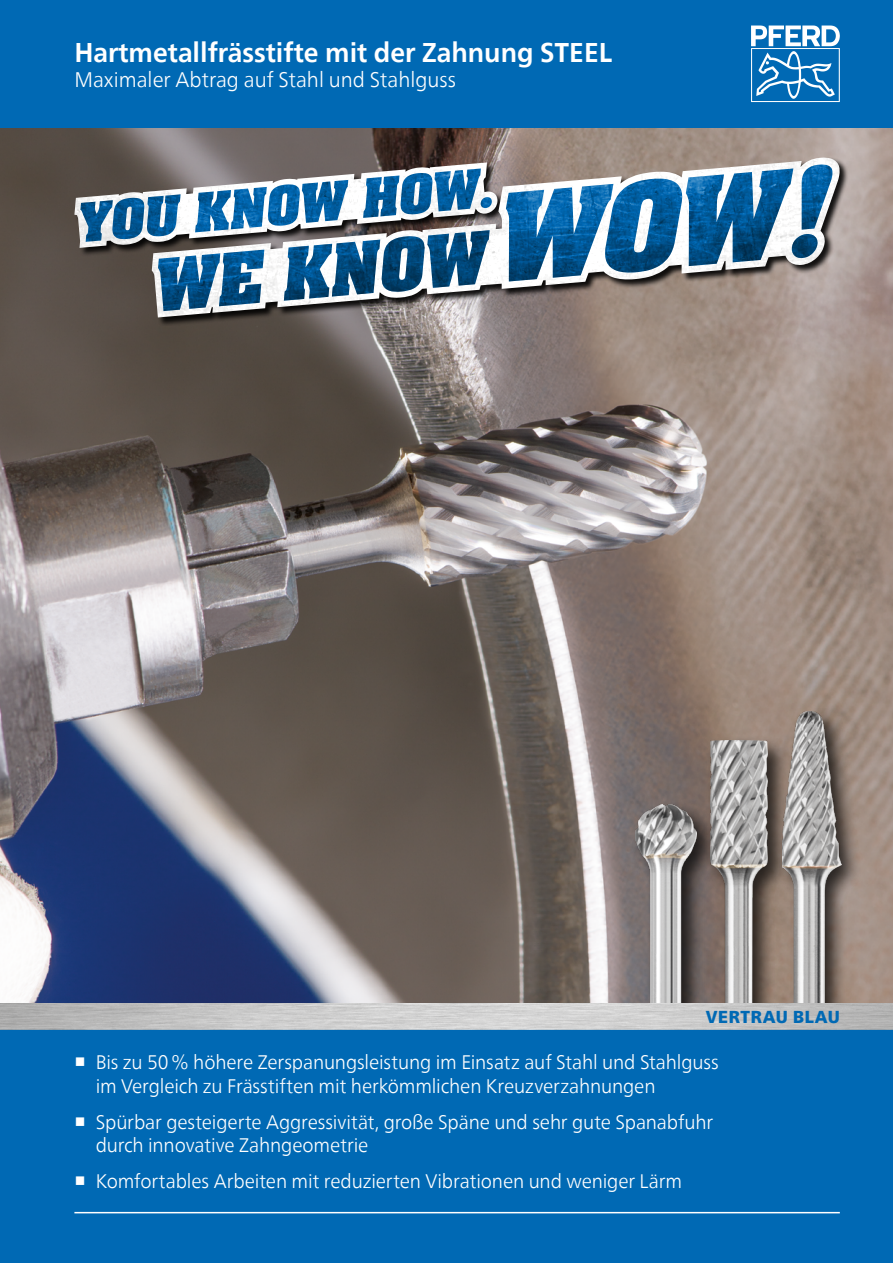
<style>
.page{position:relative;width:893px;height:1263px;background:#fff}
.page>*{position:absolute;margin:0;border:0;box-sizing:border-box;transform-origin:0 0}
.t1{font:700 27px "Neue Frutiger World";color:#fff}
.t2{font:300 21px "Neue Frutiger World";color:#fff}
.t3{font:300 19.5px/23.4px "Neue Frutiger World";letter-spacing:-.01em;color:#fff}
.t4{font:900 17.25px "Neue Frutiger World";letter-spacing:.035em;color:#0069b4}
.s1{font-family:"Arial Unicode MS";font-weight:700}
</style>
<div class="page">
<img style="left:0;top:128px;width:893px;height:875px">
<div style="left:631px;top:800px;width:88px;height:291px;background:#000;opacity:.75"></div>
<img style="left:636px;top:804px;width:61px;height:199px">
<div style="left:706px;top:735px;width:85px;height:347px;background:#000;opacity:.75"></div>
<img style="left:710px;top:741px;width:58px;height:262px">
<div style="left:777px;top:707px;width:86px;height:392px;background:#000;opacity:.75"></div>
<img style="left:782px;top:712px;width:59px;height:291px">
<div style="left:0;top:1029px;width:893px;height:234px;background:#0069b4"></div>
<hr style="left:74px;top:1212px;width:766px;height:1px;background:#fff">
<img style="left:0;top:1003px;width:893px;height:26px">
<div style="left:0;top:0;width:893px;height:128px;background:#0069b4"></div>
<svg style="left:751px;top:26px;width:89px;height:76px"></svg>
<div style="left:74px;top:157px;width:774px;height:169px;background:#000;opacity:.9"></div>
<img style="left:152px;top:158px;width:688px;height:159px">
<svg style="left:74px;top:162px;width:424px;height:149px"></svg>
<img style="left:506px;top:165px;width:327px;height:116px">
<img style="left:201px;top:230px;width:289px;height:76px">
<img style="left:268px;top:168px;width:213px;height:58px">
<h1 class="t1" style="left:74px;top:28px;width:539px">Hartmetallfrässtifte mit der Zahnung STEEL</h1>
<p class="t2" style="left:74px;top:63px;width:383px">Maximaler Abtrag auf Stahl und Stahlguss</p>
<p class="t4" style="left:706px;top:1007px;width:135px">VERTRAU BLAU</p>
<p class="t3" style="left:96px;top:1051px;width:624px;text-indent:-21px"><span class="s1">■</span> Bis zu 50% höhere Zerspanungsleistung im Einsatz auf Stahl und Stahlguss im Vergleich zu Frässtiften mit herkömmlichen Kreuzverzahnungen</p>
<p class="t3" style="left:96px;top:1110px;width:619px;text-indent:-21px"><span class="s1">■</span> Spürbar gesteigerte Aggressivität, große Späne und sehr gute Spanabfuhr durch innovative Zahngeometrie</p>
<p class="t3" style="left:74px;top:1170px;width:609px"><span class="s1">■</span> Komfortables Arbeiten mit reduzierten Vibrationen und weniger Lärm</p>
</div>
